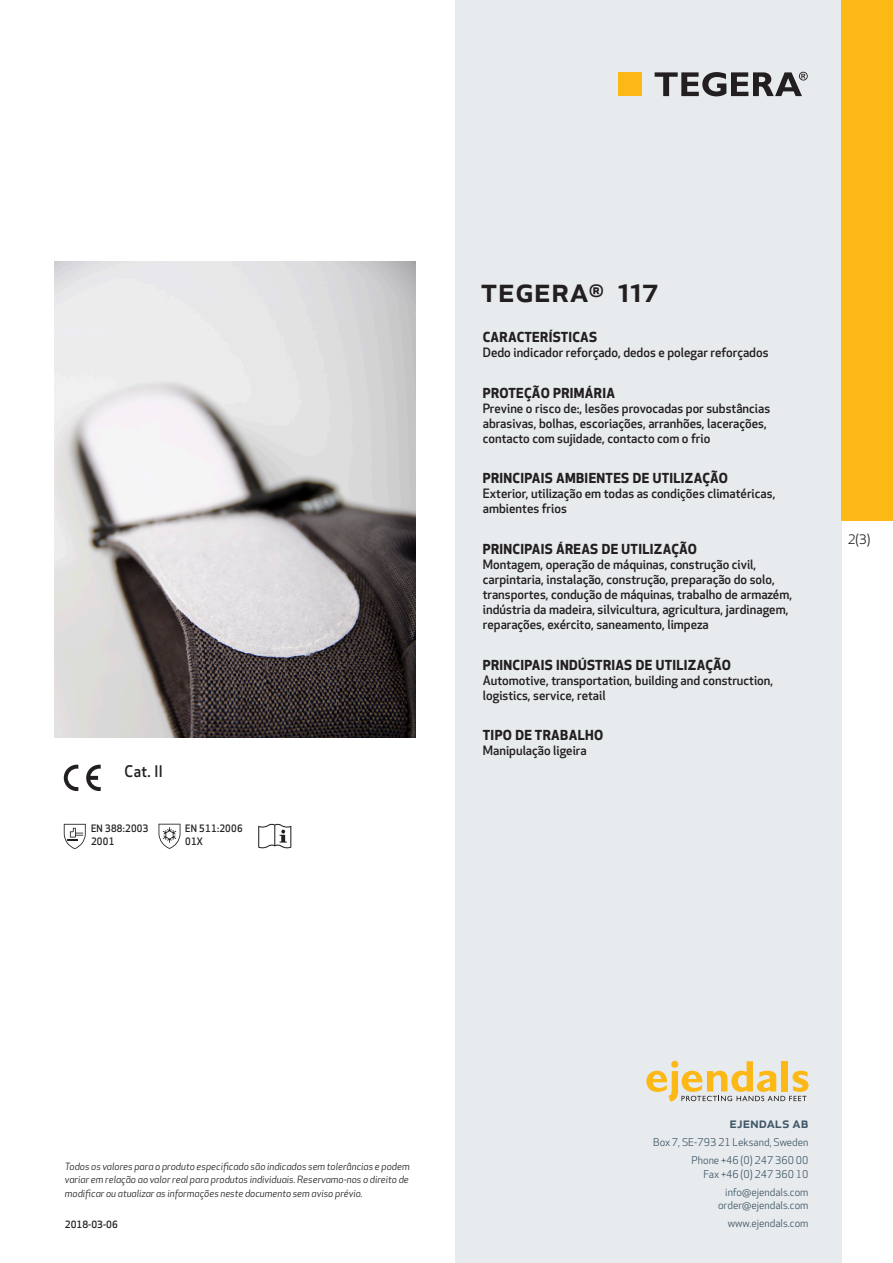
<style>
.page{position:relative;width:893px;height:1263px;background:#fff}
.page>*{position:absolute;margin:0;border:0;box-sizing:border-box;transform-origin:0 0}
.prodname{font:500 34.5px "Apex New";color:#231f20}
.Artikel{font:500 15.6px "Apex New";color:#231f20;scale:.95 1}
.t1{font:500 15px "Apex New";color:#405968}
.Funktion_body{font:700 13.5px "Apex New";letter-spacing:.025em;color:#231f20}
.t2{font:12.75px "Apex New";color:#231f20}
.Funktion_body-2{font:500 12.6px/15px "Apex New";color:#231f20}
.t3{font:10.5px/18px "Apex New";color:#405968;text-align:right}
.Artikel-2{font:500 10.05px/13.2px "Apex New";letter-spacing:.025em;color:#231f20;scale:.95 1}
.t4{font:italic 9.75px/13.5px "Apex New";color:#231f20;text-align:justify}
.Sidfot_datum{font:500 9.75px "Apex New";color:#231f20}
</style>
<div class="page">
<div style="left:455px;top:0;width:387px;height:1263px;background:#e8ebee"></div>
<svg style="left:646px;top:1061px;width:162px;height:40px"></svg>
<div style="left:842px;top:0;width:51px;height:520px;background:#fcb814"></div>
<div style="left:618px;top:72px;width:24px;height:24px;background:#fcb814"></div>
<svg style="left:655px;top:72px;width:153px;height:24px"></svg>
<svg style="left:86px;top:765px;width:15px;height:26px"></svg>
<svg style="left:64px;top:765px;width:14px;height:26px"></svg>
<svg style="left:64px;top:824px;width:22px;height:25px"></svg>
<svg style="left:159px;top:824px;width:21px;height:25px"></svg>
<svg style="left:258px;top:824px;width:33px;height:24px"></svg>
<img style="left:54px;top:261px;width:361px;height:477px">
<p class="Artikel" style="left:125px;top:761px;width:42px">Cat. II</p>
<p class="Artikel-2" style="left:91px;top:821px;width:62px">EN 388:2003<br>2001</p>
<p class="Artikel-2" style="left:185px;top:821px;width:62px">EN 511:2006<br>01X</p>
<p class="prodname" style="left:480px;top:266px;width:179px">TEGERA<sup>®</sup> 117</p>
<p class="Funktion_body" style="left:483px;top:327px;width:116px">CARACTERÍSTICAS</p>
<p class="Funktion_body-2" style="left:483px;top:345px;width:287px">Dedo indicador reforçado, dedos e polegar reforçados</p>
<p class="Funktion_body" style="left:483px;top:383px;width:134px">PROTEÇÃO PRIMÁRIA</p>
<p class="Funktion_body-2" style="left:483px;top:400px;width:289px">Previne o risco de:, lesões provocadas por substâncias abrasivas, bolhas, escoriações, arranhões, lacerações, contacto com sujidade, contacto com o frio</p>
<p class="Funktion_body" style="left:483px;top:468px;width:247px">PRINCIPAIS AMBIENTES DE UTILIZAÇÃO</p>
<p class="Funktion_body-2" style="left:483px;top:486px;width:294px">Exterior, utilização em todas as condições climatéricas, ambientes frios</p>
<p class="Funktion_body" style="left:483px;top:539px;width:216px">PRINCIPAIS ÁREAS DE UTILIZAÇÃO</p>
<p class="Funktion_body-2" style="left:483px;top:556px;width:311px">Montagem, operação de máquinas, construção civil, carpintaria, instalação, construção, preparação do solo, transportes, condução de máquinas, trabalho de armazém, indústria da madeira, silvicultura, agricultura, jardinagem, reparações, exército, saneamento, limpeza</p>
<p class="Funktion_body" style="left:483px;top:655px;width:250px">PRINCIPAIS INDÚSTRIAS DE UTILIZAÇÃO</p>
<p class="Funktion_body-2" style="left:483px;top:672px;width:292px">Automotive, transportation, building and construction, logistics, service, retail</p>
<p class="Funktion_body" style="left:483px;top:725px;width:122px">TIPO DE TRABALHO</p>
<p class="Funktion_body-2" style="left:483px;top:743px;width:105px">Manipulação ligeira</p>
<p class="t2" style="left:848px;top:531px;width:24px">2(3)</p>
<p class="t4" style="left:65px;top:1159px;width:346px">Todos os valores para o produto especificado são indicados sem tolerâncias e podem variar em relação ao valor real para produtos individuais. Reservamo-nos o direito de modificar ou atualizar as informações neste documento sem aviso prévio.</p>
<p class="Sidfot_datum" style="left:65px;top:1218px;width:54px">2018-03-06</p>
<p class="t1" style="left:729px;top:1113px;width:80px">ejendals ab</p>
<p class="t3" style="left:653px;top:1133px;width:157px">Box 7, SE-793 21 Leksand, Sweden<br>Phone +46 (0) 247 360 00</p>
<p class="t3" style="left:703px;top:1165px;width:107px">Fax +46 (0) 247 360 10 info@ejendals.com</p>
<p class="t3" style="left:718px;top:1196px;width:92px">order@ejendals.com</p>
<p class="t3" style="left:728px;top:1215px;width:82px">www.ejendals.com</p>
</div>
